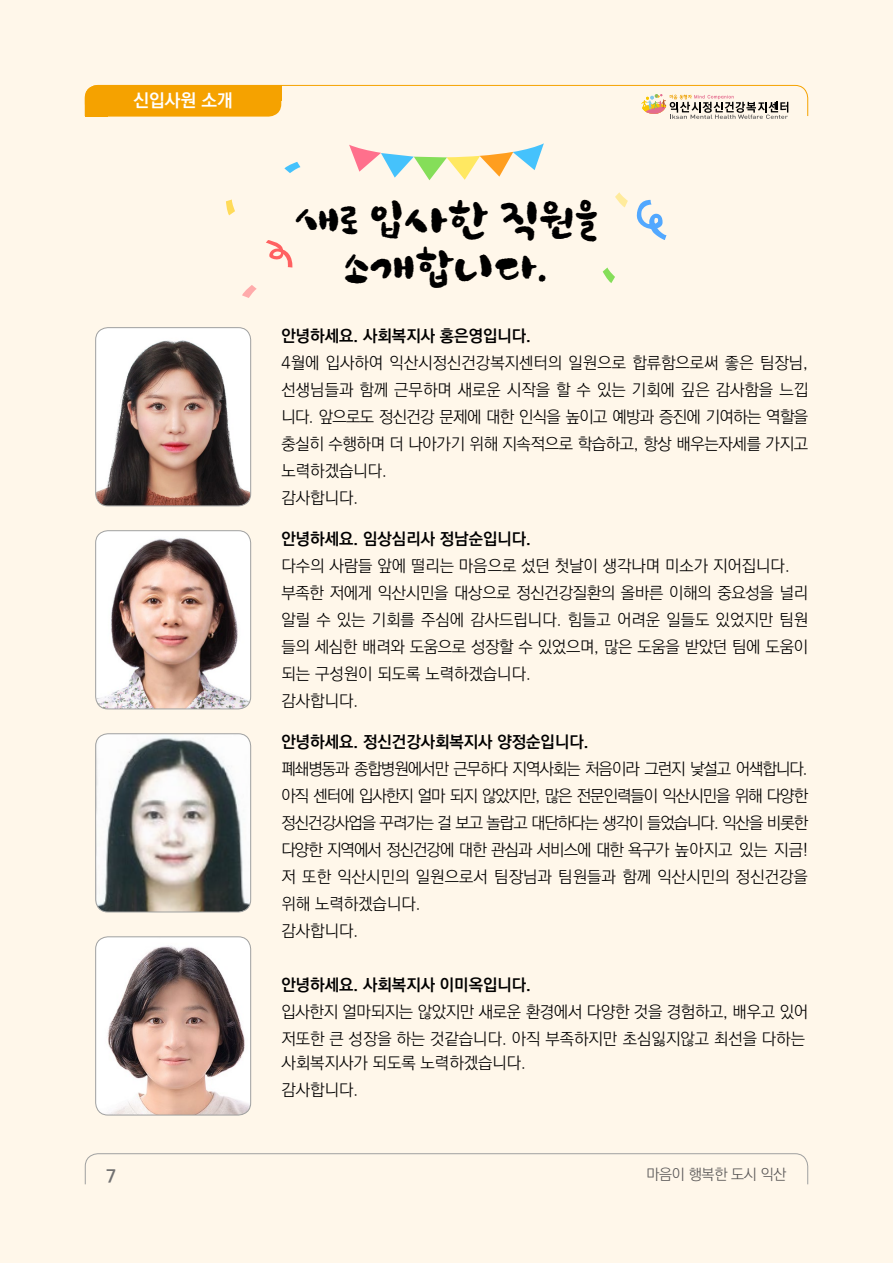
<style>
.page{position:relative;width:893px;height:1263px;background:#fff7ea}
.page>*{position:absolute;margin:0;border:0;box-sizing:border-box;transform-origin:0 0}
.t1{font:45px/48px "SD Winter Night";color:#000;text-align:center}
.t2{font:700 18px "Ko Pub World Dotum";color:#fff}
.t3{font:700 18px "Ko Pub World Dotum";color:#727171}
.t4{font:300 16.5px/27px "Ko Pub World Dotum";color:#000}
.t5{font:300 16.5px/27px "Ko Pub World Dotum";letter-spacing:-.06em;color:#000}
.t6{font:700 16.5px "Ko Pub World Dotum";color:#000}
.t7{font:300 16.5px/27px "Ko Pub World Dotum";letter-spacing:-.02em;color:#000}
.t8{font:300 15px "Ko Pub World Dotum";letter-spacing:-.02em;color:#595757}
</style>
<div class="page">
<svg style="left:85px;top:1153px;width:723px;height:32px"></svg>
<svg style="left:85px;top:85px;width:723px;height:34px"></svg>
<svg style="left:349px;top:143px;width:195px;height:37px"></svg>
<svg style="left:266px;top:240px;width:27px;height:27px"></svg>
<svg style="left:242px;top:285px;width:15px;height:13px"></svg>
<svg style="left:603px;top:267px;width:12px;height:16px"></svg>
<svg style="left:226px;top:200px;width:9px;height:15px"></svg>
<svg style="left:615px;top:192px;width:13px;height:15px"></svg>
<svg style="left:636px;top:200px;width:31px;height:40px"></svg>
<svg style="left:284px;top:162px;width:16px;height:11px"></svg>
<img style="left:97px;top:329px;width:154px;height:177px">
<div style="left:95px;top:327px;width:156px;height:179px;border:1px solid #9fa0a0;border-radius:12px"></div>
<img style="left:97px;top:532px;width:154px;height:177px">
<div style="left:95px;top:530px;width:156px;height:179px;border:1px solid #9fa0a0;border-radius:12px"></div>
<img style="left:97px;top:735px;width:154px;height:177px">
<div style="left:95px;top:733px;width:156px;height:179px;border:1px solid #9fa0a0;border-radius:12px"></div>
<img style="left:97px;top:938px;width:154px;height:177px">
<div style="left:95px;top:936px;width:156px;height:179px;border:1px solid #9fa0a0;border-radius:12px"></div>
<p class="t2" style="left:133px;top:88px;width:101px">신입사원 소개</p>
<h1 class="t1" style="left:295px;top:196px;width:305px">새로 입사한 직원을 소개합니다.</h1>
<p class="t6" style="left:281px;top:324px;width:251px">안녕하세요. 사회복지사 홍은영입니다.</p>
<p class="t4" style="left:281px;top:349px;width:528px">4월에 입사하여 익산시정신건강복지센터의 일원으로 합류함으로써 좋은 팀장님, 선생님들과 함께 근무하며 새로운 시작을 할 수 있는 기회에 깊은 감사함을 느낍 니다. 앞으로도 정신건강 문제에 대한 인식을 높이고 예방과 증진에 기여하는 역할을 충실히 수행하며 더 나아가기 위해 지속적으로 학습하고, 항상 배우는자세를 가지고 노력하겠습니다.<br>감사합니다.</p>
<p class="t6" style="left:281px;top:527px;width:251px">안녕하세요. 임상심리사 정남순입니다.</p>
<p class="t4" style="left:281px;top:552px;width:528px">다수의 사람들 앞에 떨리는 마음으로 섰던 첫날이 생각나며 미소가 지어집니다. 부족한 저에게 익산시민을 대상으로 정신건강질환의 올바른 이해의 중요성을 널리 알릴 수 있는 기회를 주심에 감사드립니다. 힘들고 어려운 일들도 있었지만 팀원 들의 세심한 배려와 도움으로 성장할 수 있었으며, 많은 도움을 받았던 팀에 도움이 되는 구성원이 되도록 노력하겠습니다.<br>감사합니다.</p>
<p class="t6" style="left:281px;top:730px;width:309px">안녕하세요. 정신건강사회복지사 양정순입니다.</p>
<p class="t5" style="left:281px;top:755px;width:528px">폐쇄병동과 종합병원에서만 근무하다 지역사회는 처음이라 그런지 낯설고 어색합니다. 아직 센터에 입사한지 얼마 되지 않았지만, 많은 전문인력들이 익산시민을 위해 다양한 정신건강사업을 꾸려가는 걸 보고 놀랍고 대단하다는 생각이 들었습니다. 익산을 비롯한 다양한 지역에서 정신건강에 대한 관심과 서비스에 대한 욕구가 높아지고 있는 지금! 저 또한 익산시민의 일원으로서 팀장님과 팀원들과 함께 익산시민의 정신건강을 위해 노력하겠습니다.<br>감사합니다.</p>
<p class="t6" style="left:281px;top:973px;width:251px">안녕하세요. 사회복지사 이미옥입니다.</p>
<p class="t7" style="left:281px;top:999px;width:528px">입사한지 얼마되지는 않았지만 새로운 환경에서 다양한 것을 경험하고, 배우고 있어 저또한 큰 성장을 하는 것같습니다. 아직 부족하지만 초심잃지않고 최선을 다하는</p>
<p class="t4" style="left:281px;top:1050px;width:246px">사회복지사가 되도록 노력하겠습니다. 감사합니다.</p>
<p class="t3" style="left:106px;top:1163px;width:12px">7</p>
<p class="t8" style="left:646px;top:1164px;width:142px">마음이 행복한 도시 익산</p>
</div>
